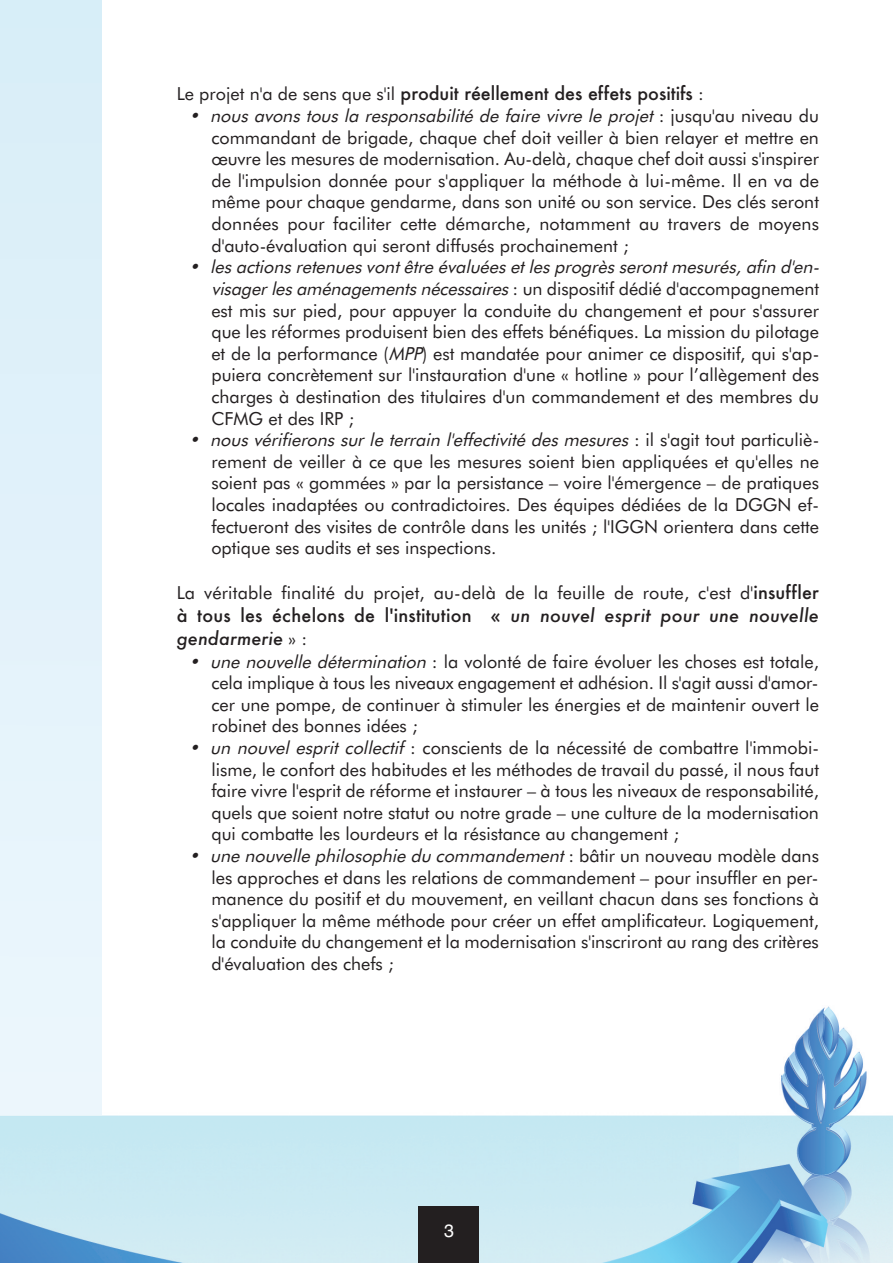
<style>
.page{position:relative;width:893px;height:1263px;background:#fff}
.page>*{position:absolute;margin:0;border:0;box-sizing:border-box;transform-origin:0 0}
.t1{font:18px/21.6px "Futura BT";color:#231f20;text-align:justify}
.t2{font:italic 500 18px/23.4px "Futura";color:#231f20}
.t3{font:500 18px "Futura";color:#231f20}
.t4{font:18px "Helvetica";color:#fff}
.s1{font-family:"Futura BT";font-weight:400}
.s2{font-style:italic}
.s3{font-family:"Futura";font-weight:500}
.s4{font-style:normal}
.s5{font-family:"Futura BT";font-weight:400;font-style:normal}
</style>
<div class="page">
<img style="left:0;top:1006px;width:892px;height:257px">
<div style="left:419px;top:1206px;width:60px;height:57px;background:#231f20"></div>
<div style="left:0;top:0;width:102px;height:1114px;background:#e2f2fa"></div>
<p class="t3" style="left:177px;top:83px;width:528px"><span class="s1">Le projet n'a de sens que s'il</span> produit réellement des effets positifs <span class="s1">:</span></p>
<p class="t1" style="left:211px;top:106px;width:609px;text-indent:-22px"><span class="s2">• nous avons tous la responsabilité de faire vivre le projet</span> : j u s q u ' a u n i v e a u d u commandant de brigade, chaque chef doit veiller à bien relayer et mettre en œuvre les mesures de modernisation. Au-delà, chaque chef doit aussi s'inspirer de l'impulsion donnée pour s'appliquer la méthode à lui-même. Il en va de même pour chaque gendarme, dans son unité ou son service. Des clés seront données pour faciliter cette démarche, notamment au travers de moyens d'auto-évaluation qui seront diffusés prochainement ;</p>
<p class="t1" style="left:211px;top:258px;width:613px;text-align:left;text-indent:-22px"><span class="s2">• les actions retenues vont être évaluées et les progrès seront mesurés, afin d'en&shy;visagerlesaménagementsnécessaires</span>: un dispositif dédié d'accompagnement est mis sur pied, pour appuyer la conduite du changement et pour s'assurer que les réformes produisent bien des effets bénéfiques. La mission du pilotage et de la performance (<span class="s2">MPP</span>) est mandatée pour animer ce dispositif, qui s'ap&shy;puiera concrètement sur l'instauration d'une « hotline » pour l’allègement des charges à destination des titulaires d'un commandement et des membres du CFMG et des IRP ;</p>
<p class="t1" style="left:211px;top:430px;width:609px;text-indent:-22px"><span class="s2">• nous vérifierons sur le terrain l'effectivité des mesures</span> : i l s ' a g i t t o u t p a rt i c u l i è - rement de veiller à ce que les mesures soient bien appliquées et qu'elles ne soient pas « gommées » par la persistance – voire l'émergence – de pratiques locales inadaptées ou contradictoires. Des équipes dédiées de la DGGN ef&shy;fectueront des visites de contrôle dans les unités ; l'IGGN orientera dans cette optique ses audits et ses inspections.</p>
<p class="t1" style="left:177px;top:583px;width:644px">La véritable finalité du projet, au-delà de la feuille de route, c'est d'<span class="s3">insuffler</span></p>
<p class="t2" style="left:177px;top:604px;width:644px"><span class="s4">à tous les échelons de l'institution «</span> un nouvel esprit pour une nouvelle gendarmerie <span class="s5">» :</span></p>
<p class="t1" style="left:211px;top:652px;width:609px;text-indent:-22px"><span class="s2">• une nouvelle détermination</span> : la volonté de faire évoluer les choses est totale, cela implique à tous les niveaux engagement et adhésion. Il s'agit aussi d'amor&shy;cer une pompe, de continuer à stimuler les énergies et de maintenir ouvert le robinet des bonnes idées ;</p>
<p class="t1" style="left:211px;top:738px;width:609px;text-indent:-22px"><span class="s2">• un nouvel esprit collectif</span> : conscients de la nécessité de combattre l'immobi&shy;lisme, le confort des habitudes et les méthodes de travail du passé, il nous faut faire vivre l'esprit de réforme et instaurer – à tous les niveaux de responsabilité, quels que soient notre statut ou notre grade – une culture de la modernisation qui combatte les lourdeurs et la résistance au changement ;</p>
<p class="t1" style="left:211px;top:846px;width:609px;text-indent:-22px"><span class="s2">• une nouvelle philosophie du commandement</span> : b â ti r u n n o uvea u m o d è l e d a n s les approches et dans les relations de commandement – pour insuffler en per&shy;manence du positif et du mouvement, en veillant chacun dans ses fonctions à s'appliquer la même méthode pour créer un effet amplificateur. Logiquement, la conduite du changement et la modernisation s'inscriront au rang des critères d'évaluation des chefs ;</p>
<p class="t4" style="left:444px;top:1220px;width:12px">3</p>
</div>
